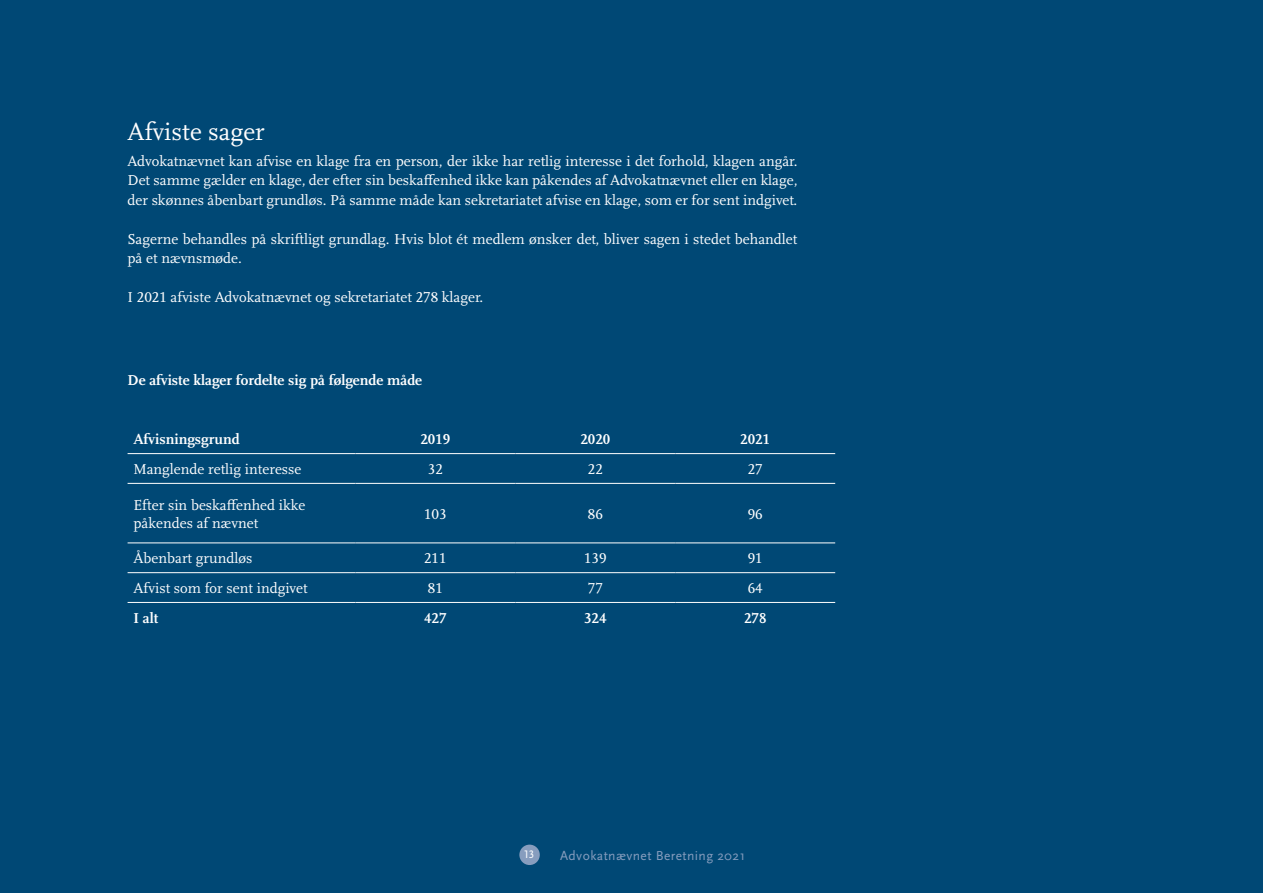
<style>
.page{position:relative;width:1263px;height:893px;background:#004875}
.page>*{position:absolute;margin:0;border:0;box-sizing:border-box;transform-origin:0 0}
.t1{font:25.5px "Scala Pro";color:#fff}
.t2{font:15px/19.5px "Scala Pro";color:#fff}
.t3{font:700 15px "Scala Pro";color:#fff}
.t4{font:13.5px "Scala Sans Pro";letter-spacing:.03em;color:#879dbe}
.t5{font:11.4px "Scala Sans Pro";color:#fff}
</style>
<div class="page">
<hr style="left:128px;top:453px;width:227px;height:1px;background:#fff">
<hr style="left:355px;top:453px;width:160px;height:1px;background:#fff">
<hr style="left:515px;top:453px;width:160px;height:1px;background:#fff">
<hr style="left:675px;top:453px;width:160px;height:1px;background:#fff">
<hr style="left:128px;top:483px;width:227px;height:1px;background:#fff">
<hr style="left:355px;top:483px;width:160px;height:1px;background:#fff">
<hr style="left:515px;top:483px;width:160px;height:1px;background:#fff">
<hr style="left:675px;top:483px;width:160px;height:1px;background:#fff">
<hr style="left:128px;top:542px;width:227px;height:1px;background:#fff">
<hr style="left:355px;top:542px;width:160px;height:1px;background:#fff">
<hr style="left:515px;top:542px;width:160px;height:1px;background:#fff">
<hr style="left:675px;top:542px;width:160px;height:1px;background:#fff">
<hr style="left:128px;top:572px;width:227px;height:1px;background:#fff">
<hr style="left:355px;top:572px;width:160px;height:1px;background:#fff">
<hr style="left:515px;top:572px;width:160px;height:1px;background:#fff">
<hr style="left:675px;top:572px;width:160px;height:1px;background:#fff">
<hr style="left:128px;top:602px;width:227px;height:1px;background:#fff">
<hr style="left:355px;top:602px;width:160px;height:1px;background:#fff">
<hr style="left:515px;top:602px;width:160px;height:1px;background:#fff">
<hr style="left:675px;top:602px;width:160px;height:1px;background:#fff">
<div style="left:519px;top:845px;width:21px;height:20px;background:#879dbe;border-radius:50%"></div>
<h1 class="t1" style="left:128px;top:117px;width:139px">Afviste sager</h1>
<p class="t2" style="left:128px;top:151px;width:671px;text-align:justify">Advokatnævnet kan afvise en klage fra en person, der ikke har retlig interesse i det forhold, klagen angår.<br>Det samme gælder en klage, der efter sin beskaffenhed ikke kan påkendes af Advokatnævnet eller en klage, der skønnes åbenbart grundløs. På samme måde kan sekretariatet afvise en klage, som er for sent indgivet.</p>
<p class="t2" style="left:128px;top:229px;width:671px">Sagerne behandles på skriftligt grundlag. Hvis blot ét medlem ønsker det, bliver sagen i stedet behandlet på et nævnsmøde.</p>
<p class="t2" style="left:128px;top:288px;width:357px">I 2021 afviste Advokatnævnet og sekretariatet 278 klager.</p>
<p class="t3" style="left:128px;top:371px;width:296px">De afviste klager fordelte sig på følgende måde</p>
<p class="t3" style="left:134px;top:431px;width:108px">Afvisningsgrund</p>
<p class="t3" style="left:420px;top:431px;width:31px">2019</p>
<p class="t3" style="left:580px;top:431px;width:31px">2020</p>
<p class="t3" style="left:740px;top:431px;width:31px">2021</p>
<p class="t2" style="left:134px;top:459px;width:169px">Manglende retlig interesse</p>
<p class="t2" style="left:428px;top:459px;width:16px">32</p>
<p class="t2" style="left:588px;top:459px;width:16px">22</p>
<p class="t2" style="left:748px;top:459px;width:16px">27</p>
<p class="t2" style="left:134px;top:496px;width:173px;line-height:18px">Efter sin beskaffenhed ikke påkendes af nævnet</p>
<p class="t2" style="left:424px;top:504px;width:24px">103</p>
<p class="t2" style="left:588px;top:504px;width:16px">86</p>
<p class="t2" style="left:748px;top:504px;width:16px">96</p>
<p class="t2" style="left:134px;top:549px;width:120px">Åbenbart grundløs</p>
<p class="t2" style="left:424px;top:549px;width:24px">211</p>
<p class="t2" style="left:584px;top:549px;width:24px">139</p>
<p class="t2" style="left:748px;top:549px;width:16px">91</p>
<p class="t2" style="left:134px;top:579px;width:176px">Afvist som for sent indgivet</p>
<p class="t2" style="left:428px;top:579px;width:16px">81</p>
<p class="t2" style="left:588px;top:579px;width:16px">77</p>
<p class="t2" style="left:748px;top:579px;width:16px">64</p>
<p class="t3" style="left:134px;top:609px;width:26px">I alt</p>
<p class="t3" style="left:424px;top:609px;width:24px">427</p>
<p class="t3" style="left:584px;top:609px;width:24px">324</p>
<p class="t3" style="left:744px;top:609px;width:24px">278</p>
<p class="t5" style="left:524px;top:848px;width:11px">13</p>
<p class="t4" style="left:560px;top:848px;width:186px">Advokatnævnet Beretning 2021</p>
</div>
